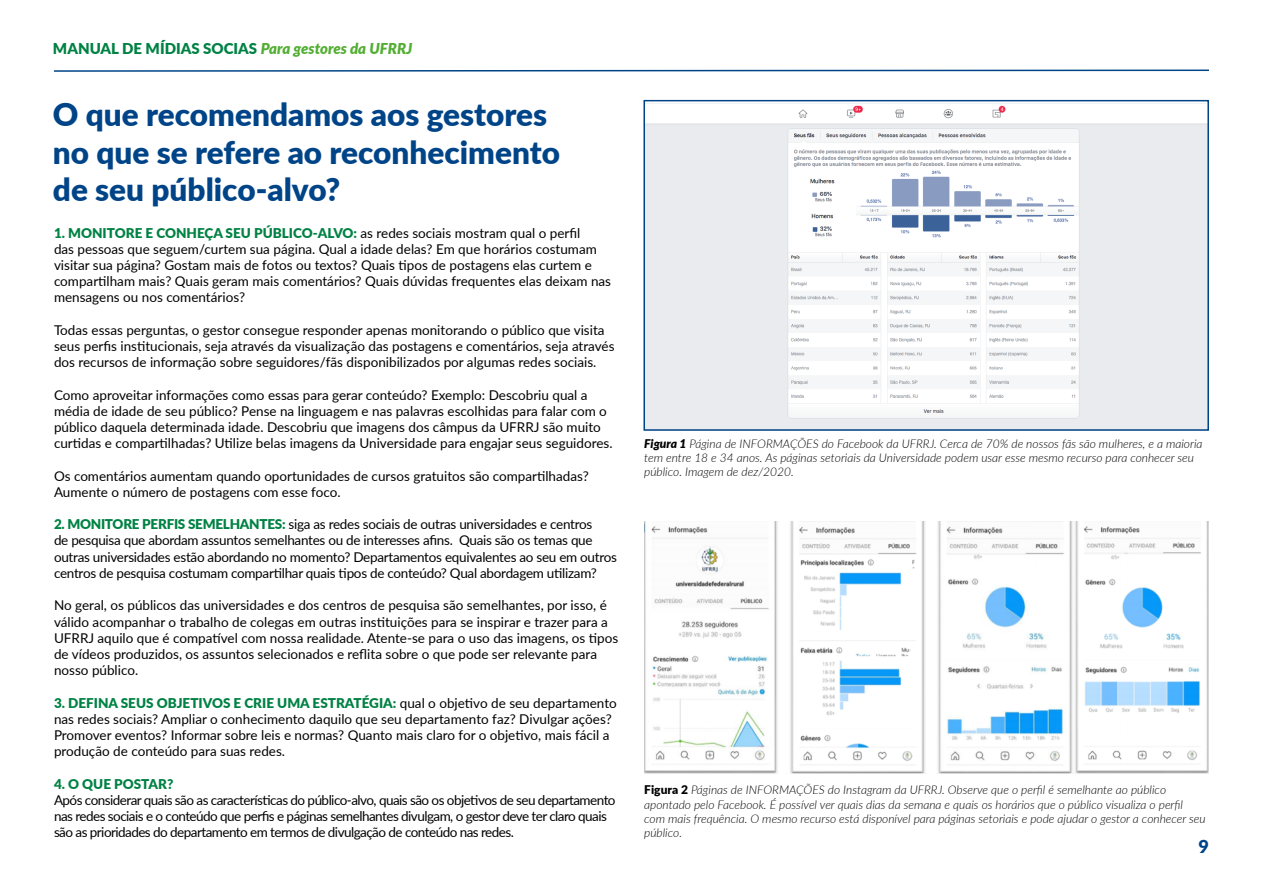
<style>
.page{position:relative;width:1263px;height:893px;background:#fff}
.page>*{position:absolute;margin:0;border:0;box-sizing:border-box;transform-origin:0 0}
.t1{font:900 31.5px/37.8px "Lato";color:#048}
.t2{font:900 18px "Lato";color:#048}
.t3{font:900 15px "Lato";color:#008244}
.t4{font:13.5px/16.2px "Lato";color:#000}
.t5{font:13.5px/16.2px "Lato";letter-spacing:-.02em;color:#000}
.t6{font:13.5px/16.2px "Lato";letter-spacing:-.04em;color:#000}
.t7{font:900 13.5px "Lato";color:#008244}
.t8{font:italic 300 12px/14.4px "Lato";color:#000}
.s1{font-style:italic;color:#52ae32}
.s2{font-weight:900;color:#008244}
.s3{font-weight:900;font-style:normal}
.s4{font-weight:900}
</style>
<div class="page">
<svg style="left:54px;top:69px;width:1155px;height:3px"></svg>
<img style="left:646px;top:103px;width:560px;height:325px">
<div style="left:643px;top:100px;width:566px;height:331px;border:2px solid #048"></div>
<img style="left:644px;top:522px;width:565px;height:251px">
<p class="t3" style="left:53px;top:37px;width:361px">MANUAL DE MÍDIAS SOCIAS <span class="s1">Para gestores da UFRRJ</span></p>
<h1 class="t1" style="left:53px;top:94px;width:509px">O que recomendamos aos gestores no que se refere ao reconhecimento de seu público-alvo?</h1>
<p class="t4" style="left:54px;top:224px;width:559px"><span class="s2">1. MONITORE E CONHEÇA SEU PÚBLICO-ALVO:</span> as redes sociais mostram qual o perfil<br>das pessoas que seguem/curtem sua página. Qual a idade delas? Em que horários costumam visitar sua página? Gostam mais de fotos ou textos? Quais tipos de postagens elas curtem e compartilham mais? Quais geram mais comentários? Quais dúvidas frequentes elas deixam nas mensagens ou nos comentários?</p>
<p class="t4" style="left:54px;top:321px;width:562px">Todas essas perguntas, o gestor consegue responder apenas monitorando o público que visita seus perfis institucionais, seja através da visualização das postagens e comentários, seja através dos recursos de informação sobre seguidores/fãs disponibilizados por algumas redes sociais.</p>
<p class="t4" style="left:54px;top:386px;width:560px">Como aproveitar informações como essas para gerar conteúdo? Exemplo: Descobriu qual a média de idade de seu público? Pense na linguagem e nas palavras escolhidas para falar com o público daquela determinada idade. Descobriu que imagens dos câmpus da UFRRJ são muito curtidas e compartilhadas? Utilize belas imagens da Universidade para engajar seus seguidores.</p>
<p class="t4" style="left:54px;top:467px;width:536px">Os comentários aumentam quando oportunidades de cursos gratuitos são compartilhadas?<br>Aumente o número de postagens com esse foco.</p>
<p class="t5" style="left:54px;top:516px;width:564px"><span class="s2">2. MONITORE PERFIS SEMELHANTES:</span> siga as redes sociais de outras universidades e centros<br>de pesquisa que abordam assuntos semelhantes ou de interesses afins. Quais são os temas que outras universidades estão abordando no momento? Departamentos equivalentes ao seu em outros centros de pesquisa costumam compartilhar quais tipos de conteúdo? Qual abordagem utilizam?</p>
<p class="t4" style="left:54px;top:597px;width:566px">No geral, os públicos das universidades e dos centros de pesquisa são semelhantes, por isso, é válido acompanhar o trabalho de colegas em outras instituições para se inspirar e trazer para a UFRRJ aquilo que é compatível com nossa realidade. Atente-se para o uso das imagens, os tipos de vídeos produzidos, os assuntos selecionados e reflita sobre o que pode ser relevante para nosso público.</p>
<p class="t4" style="left:54px;top:694px;width:564px"><span class="s2">3. DEFINA SEUS OBJETIVOS E CRIE UMA ESTRATÉGIA:</span> qual o objetivo de seu departamento nas redes sociais? Ampliar o conhecimento daquilo que seu departamento faz? Divulgar ações?<br>Promover eventos? Informar sobre leis e normas? Quanto mais claro for o objetivo, mais fácil a produção de conteúdo para suas redes.</p>
<p class="t7" style="left:54px;top:773px;width:121px">4. O QUE POSTAR?</p>
<p class="t6" style="left:54px;top:791px;width:563px">Após considerar quais são as características do público-alvo, quais são os objetivos de seu departamento nas redes sociais e o conteúdo que perfis e páginas semelhantes divulgam, o gestor deve ter claro quais são as prioridades do departamento em termos de divulgação de conteúdo nas redes.</p>
<p class="t8" style="left:644px;top:782px;width:563px"><span class="s3">Figura 2</span> Páginas de INFORMAÇÕES do Instagram da UFRRJ. Observe que o perfil é semelhante ao público apontado pelo Facebook. É possível ver quais dias da semana e quais os horários que o público visualiza o perfil com mais frequência. O mesmo recurso está disponível para páginas setoriais e pode ajudar o gestor a conhecer seu público.</p>
<p class="t8" style="left:644px;top:436px;width:560px"><span class="s4">Figura 1</span> Página de INFORMAÇÕES do Facebook da UFRRJ. Cerca de 70% de nossos fãs são mulheres, e a maioria tem entre 18 e 34 anos. As páginas setoriais da Universidade podem usar esse mesmo recurso para conhecer seu público. Imagem de dez/2020.</p>
<h2 class="t2" style="left:1198px;top:833px;width:12px">9</h2>
</div>
